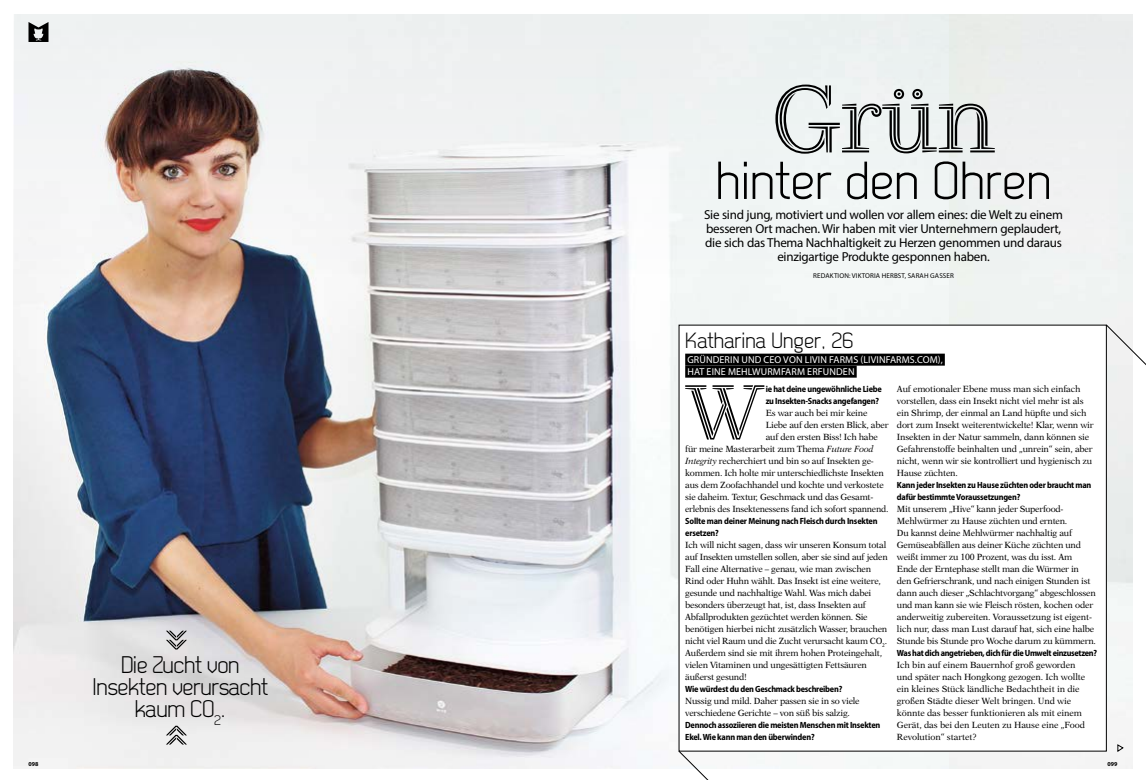
<style>
.page{position:relative;width:1146px;height:780px;background:#fff}
.page>*{position:absolute;margin:0;border:0;box-sizing:border-box;transform-origin:0 0}
.t1{font:96.9px "Ryman";color:#000}
.t2{font:78.5px "Ryman";color:#000}
.t3{font:53px "Dekar";color:#000}
.t4{font:24px/22px "Dekar";letter-spacing:-.02em;color:#000;text-align:center}
.t5{font:22px "Dekar";color:#000}
.t6{font:13px/14px "Myriad Pro";letter-spacing:-.02em;color:#000;text-align:center}
.t7{font:10px/12px "Myriad Pro";letter-spacing:.015em;color:#fff}
.t8{font:9px/12px "New Aster LT Std";letter-spacing:-.025em;color:#000}
.t9{font:700 semi-condensed 9px/12px "Myriad Pro";letter-spacing:-.025em;color:#000}
.t10{font:9px "New Aster LT Std";letter-spacing:-.025em;color:#000;scale:.96 1}
.t11{font:7px "Myriad Pro";letter-spacing:.02em;color:#000}
.t12{font:700 6px "Myriad Pro";color:#000}
.s1{font-style:italic}
</style>
<div class="page">
<img style="left:13px;top:293px;width:936px;height:475px">
<img style="left:949px;top:293px;width:183px;height:475px">
<svg style="left:14px;top:14px;width:1118px;height:279px;fill:#eff1f2"></svg>
<svg style="left:28px;top:22px;width:20px;height:20px"></svg>
<svg style="left:1116px;top:744px;width:7px;height:8px"></svg>
<div style="left:679px;top:325px;width:427px;height:426px;background:#fff"></div>
<div style="left:685px;top:353px;width:259px;height:12px;background:#000"></div>
<div style="left:685px;top:365px;width:171px;height:12px;background:#000"></div>
<svg style="left:166px;top:630px;width:21px;height:19px"></svg>
<svg style="left:166px;top:725px;width:21px;height:19px"></svg>
<svg style="left:1104px;top:323px;width:41px;height:64px"></svg>
<svg style="left:677px;top:749px;width:64px;height:31px"></svg>
<h1 class="t1" style="left:771px;top:64px;width:225px">Grün</h1>
<h3 class="t3" style="left:715px;top:154px;width:337px">hinter den Ohren</h3>
<h3 class="t4" style="left:93px;top:654px;width:177px">Die Zucht von<br>Insekten verursacht kaum CO<sub>2</sub>.</h3>
<p class="t6" style="left:704px;top:207px;width:360px">Sie sind jung, motiviert und wollen vor allem eines: die Welt zu einem besseren Ort machen. Wir haben mit vier Unternehmern geplaudert, die sich das Thema Nachhaltigkeit zu Herzen genommen und daraus einzigartige Produkte gesponnen haben.</p>
<p class="t11" style="left:813px;top:272px;width:142px">REDAKTION: VIKTORIA HERBST, SARAH GASSER</p>
<h3 class="t5" style="left:685px;top:329px;width:170px">Katharina Unger, 26</h3>
<p class="t7" style="left:687px;top:353px;width:257px">GRÜNDERIN UND CEO VON LIVIN FARMS (LIVINFARMS.COM),<br>HAT EINE MEHLWURMFARM ERFUNDEN</p>
<h2 class="t2" style="left:685px;top:368px;width:81px">W</h2>
<p class="t9" style="left:765px;top:382px;width:118px">ie hat deine ungewöhnliche Liebe zu Insekten-Snacks angefangen?</p>
<p class="t8" style="left:896px;top:382px;width:198px">Auf emotionaler Ebene muss man sich einfach vorstellen, dass ein Insekt nicht viel mehr ist als ein Shrimp, der einmal an Land hüpfte und sich dort zum Insekt weiterentwickelte! Klar, wenn wir Insekten in der Natur sammeln, dann können sie Gefahrenstoffe beinhalten und „unrein“ sein, aber nicht, wenn wir sie kontrolliert und hygienisch zu Hause züchten.</p>
<p class="t9" style="left:896px;top:478px;width:196px">Kann jeder Insekten zu Hause züchten oder braucht man dafür bestimmte Voraussetzungen?</p>
<p class="t8" style="left:896px;top:502px;width:200px">Mit unserem „Hive“ kann jeder Superfood-Mehlwürmer zu Hause züchten und ernten.<br>Du kannst deine Mehlwürmer nachhaltig auf Gemüseabfällen aus deiner Küche züchten und weißt immer zu 100 Prozent, was du isst. Am<br>Ende der Erntephase stellt man die Würmer in<br>den Gefrierschrank, und nach einigen Stunden ist dann auch dieser „Schlachtvorgang“ abgeschlossen und man kann sie wie Fleisch rösten, kochen oder anderweitig zubereiten. Voraussetzung ist eigent&shy;lich nur, dass man Lust darauf hat, sich eine halbe Stunde bis Stunde pro Woche darum zu kümmern.</p>
<p class="t9" style="left:896px;top:646px;width:201px">Was hat dich angetrieben, dich für die Umwelt einzusetzen?</p>
<p class="t8" style="left:896px;top:658px;width:190px">Ich bin auf einem Bauernhof groß geworden und später nach Hongkong gezogen. Ich wollte ein kleines Stück ländliche Bedachtheit in die großen Städte dieser Welt bringen. Und wie könnte das besser funktionieren als mit einem Gerät, das bei den Leuten zu Hause eine „Food Revolution“ startet?</p>
<p class="t8" style="left:765px;top:406px;width:103px">Es war auch bei mir keine</p>
<p class="t8" style="left:765px;top:418px;width:124px">Liebe auf den ersten Blick, aber</p>
<p class="t8" style="left:765px;top:430px;width:114px">auf den ersten Biss! Ich habe</p>
<p class="t8" style="left:685px;top:442px;width:190px">für meine Masterarbeit zum Thema <span class="s1">Future Food</span></p>
<p class="t8" style="left:685px;top:454px;width:190px"><span class="s1">Integrity</span> recherchiert und bin so auf Insekten ge-</p>
<p class="t8" style="left:685px;top:466px;width:200px">kommen. Ich holte mir unterschiedlichste Insekten</p>
<p class="t8" style="left:685px;top:478px;width:200px">aus dem Zoofachhandel und kochte und verkostete</p>
<p class="t8" style="left:685px;top:490px;width:190px">sie daheim. Textur, Geschmack und das Gesamt-</p>
<p class="t10" style="left:685px;top:503px;width:213px">erlebnis des Insektenessens fand ich sofort spannend.</p>
<p class="t9" style="left:685px;top:514px;width:194px">Sollte man deiner Meinung nach Fleisch durch Insekten ersetzen?</p>
<p class="t8" style="left:685px;top:538px;width:204px">Ich will nicht sagen, dass wir unseren Konsum total auf Insekten umstellen sollen, aber sie sind auf jeden Fall eine Alternative – genau, wie man zwischen Rind oder Huhn wählt. Das Insekt ist eine weitere, gesunde und nachhaltige Wahl. Was mich dabei besonders überzeugt hat, ist, dass Insekten auf Abfallprodukten gezüchtet werden können. Sie benötigen hierbei nicht zusätzlich Wasser, brauchen nicht viel Raum und die Zucht verursacht kaum CO<sub>2</sub>.<br>Außerdem sind sie mit ihrem hohen Proteingehalt, vielen Vitaminen und ungesättigten Fettsäuren äußerst gesund!</p>
<p class="t9" style="left:685px;top:682px;width:159px">Wie würdest du den Geschmack beschreiben?</p>
<p class="t8" style="left:685px;top:694px;width:176px">Nussig und mild. Daher passen sie in so viele verschiedene Gerichte – von süß bis salzig.</p>
<p class="t9" style="left:685px;top:718px;width:197px">Dennoch assoziieren die meisten Menschen mit Insekten<br>Ekel. Wie kann man den überwinden?</p>
<p class="t12" style="left:28px;top:759px;width:11px">098</p>
<p class="t12" style="left:1107px;top:759px;width:11px">099</p>
</div>
